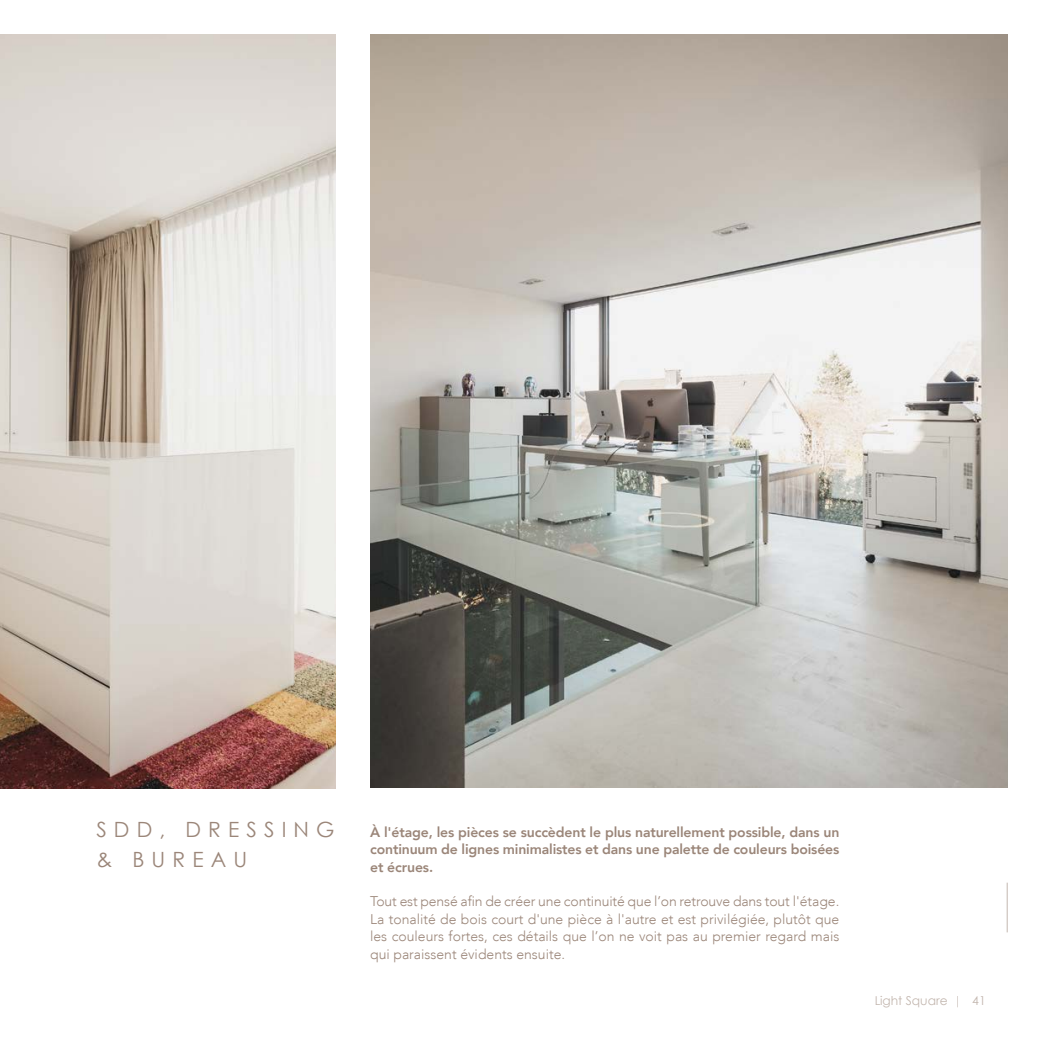
<style>
.page{position:relative;width:1042px;height:1042px;background:#fff}
.page>*{position:absolute;margin:0;border:0;box-sizing:border-box;transform-origin:0 0}
.t1{font:21px "Century Gothic";letter-spacing:.34em;color:#9b8679}
.t2{font:300 14px/17.3px "Avenir LT";color:#9b8679;text-align:justify}
.t3{font:800 14px/17.3px "Avenir";letter-spacing:-.01em;color:#9b8679;text-align:justify}
.t4{font:12.25px "Century Gothic";color:#9b8679}
</style>
<div class="page">
<hr style="left:1007px;top:882px;width:1px;height:50px;background:#9b8679">
<img style="left:0;top:35px;width:336px;height:753px">
<img style="left:370px;top:35px;width:637px;height:753px">
<p class="t1" style="left:96px;top:815px;width:240px">SDD, DRESSING</p>
<p class="t1" style="left:96px;top:845px;width:152px">&amp; BUREAU</p>
<p class="t3" style="left:370px;top:823px;width:471px">À l'étage, les pièces se succèdent le plus naturellement possible, dans un continuum de lignes minimalistes et dans une palette de couleurs boisées et écrues.</p>
<p class="t2" style="left:370px;top:893px;width:471px">Tout est pensé afin de créer une continuité que l’on retrouve dans tout l'étage.<br>La tonalité de bois court d'une pièce à l'autre et est privilégiée, plutôt que les couleurs fortes, ces détails que l’on ne voit pas au premier regard mais qui paraissent évidents ensuite.</p>
<p class="t4" style="left:874px;top:992px;width:113px">Light Square | 41</p>
</div>
